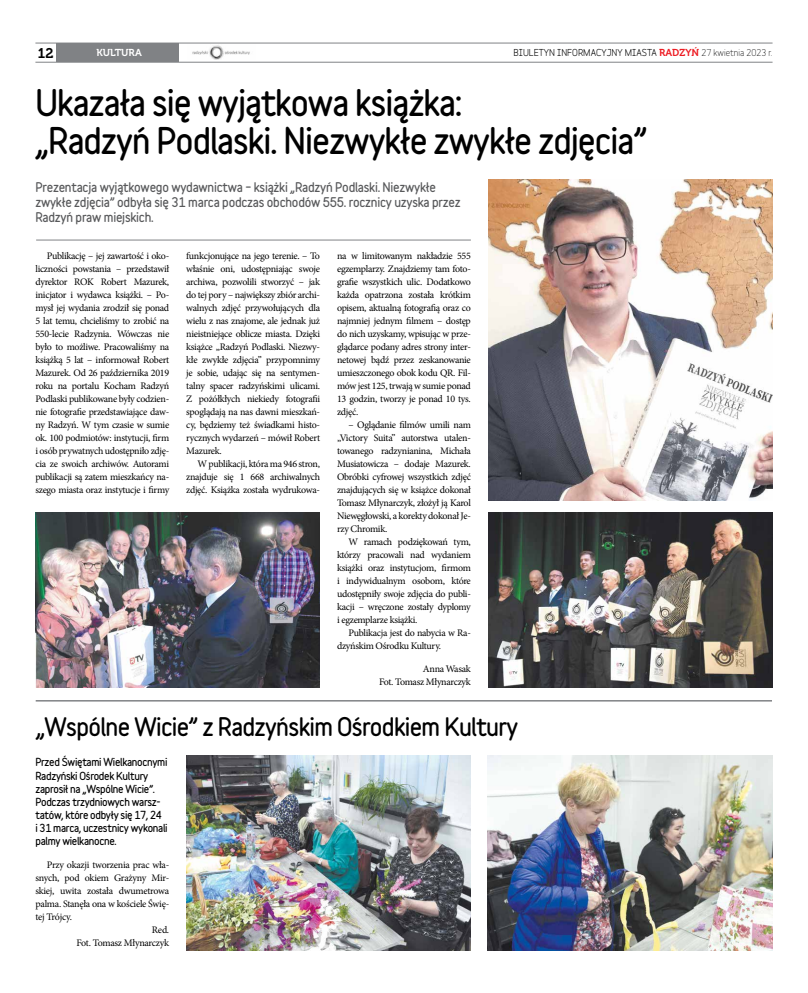
<style>
.page{position:relative;width:808px;height:993px;background:#fff}
.page>*{position:absolute;margin:0;border:0;box-sizing:border-box;transform-origin:0 0}
.t1{font:900 33px/38px "Variable";letter-spacing:-.03em;color:#000}
.t2{font:900 23px "Variable";letter-spacing:-.03em;color:#000}
.t3{font:14px "Museo 700";color:#000}
.t4{font:900 12px/15px "Variable";letter-spacing:-.02em;color:#58595b}
.t5{font:10px/13px "Minion Pro";letter-spacing:-.03em;color:#000;text-align:justify}
.t6{font:900 10px/13px "Variable";letter-spacing:-.03em;color:#000}
.t7{font:10px "Museo 700";color:#fff}
.t8{font:700 9px "Variable";color:#000}
.s1{font-family:"Museo 700";font-weight:400;font-size:10px;color:#ed1d24}
.s2{font-weight:400}
</style>
<div class="page">
<div style="left:56px;top:43px;width:123px;height:19px;background:#808285"></div>
<hr style="left:35px;top:43px;width:737px;height:1px;background:#808285">
<hr style="left:35px;top:62px;width:737px;height:1px;background:#808285">
<hr style="left:36px;top:239px;width:435px;height:1px;background:#808285">
<img style="left:489px;top:179px;width:284px;height:321px">
<img style="left:488px;top:755px;width:284px;height:195px">
<img style="left:187px;top:755px;width:284px;height:195px">
<img style="left:36px;top:512px;width:284px;height:175px">
<img style="left:489px;top:512px;width:284px;height:175px">
<hr style="left:36px;top:699px;width:736px;height:2px;background:#808285">
<img style="left:192px;top:45px;width:58px;height:15px">
<h3 class="t3" style="left:38px;top:45px;width:17px">12</h3>
<p class="t8" style="left:514px;top:45px;width:260px">BIULETYN INFORMACYJNY MIASTA <span class="s1">RADZYŃ</span> <span class="s2">27 kwietnia 2023 r.</span></p>
<p class="t7" style="left:96px;top:47px;width:47px">KULTURA</p>
<h1 class="t1" style="left:35px;top:83px;width:613px">Ukazała się wyjątkowa książka:<br>„Radzyń Podlaski. Niezwykłe zwykłe zdjęcia”</h1>
<p class="t4" style="left:35px;top:179px;width:427px">Prezentacja wyjątkowego wydawnictwa – książki „Radzyń Podlaski. Niezwykłe zwykłe zdjęcia” odbyła się 31 marca podczas obchodów 555. rocznicy uzyska przez<br>Radzyń praw miejskich.</p>
<p class="t5" style="left:35px;top:249px;width:135px;text-indent:11px">Publikację – jej zawartość i oko&shy;liczności powstania – przedstawił dyrektor ROK Robert Mazurek, inicjator i wydawca książki. – Po&shy;mysł jej wydania zrodził się ponad 5 lat temu, chcieliśmy to zrobić na 550-lecie Radzynia. Wówczas nie było to możliwe. Pracowaliśmy na książką 5 lat – informował Robert Mazurek. Od 26 października 2019 roku na portalu Kocham Radzyń Podlaski publikowane były codzien&shy;nie fotografie przedstawiające daw&shy;ny Radzyń. W tym czasie w sumie ok. 100 podmiotów: instytucji, firm i osób prywatnych udostępniło zdję&shy;cia ze swoich archiwów. Autorami publikacji są zatem mieszkańcy na&shy;szego miasta oraz instytucje i firmy</p>
<p class="t5" style="left:186px;top:249px;width:135px">funkcjonujące na jego terenie. – To właśnie oni, udostępniając swoje archiwa, pozwolili stworzyć – jak do tej pory – największy zbiór archi&shy;walnych zdjęć przywołujących dla wielu z nas znajome, ale jednak już nieistniejące oblicze miasta. Dzięki książce „Radzyń Podlaski. Niezwy&shy;kłe zwykłe zdjęcia” przypomnimy je sobie, udając się na sentymen&shy;talny spacer radzyńskimi ulicami.<br>Z pożółkłych niekiedy fotografii spoglądają na nas dawni mieszkań&shy;cy, będziemy też świadkami histo&shy;rycznych wydarzeń – mówił Robert Mazurek.</p>
<p class="t5" style="left:186px;top:457px;width:135px;text-indent:11px">W publikacji, która ma 946 stron, znajduje się 1 668 archiwalnych zdjęć. Książka została wydrukowa-</p>
<p class="t5" style="left:337px;top:249px;width:135px">na w limitowanym nakładzie 555 egzemplarzy. Znajdziemy tam foto&shy;grafie wszystkich ulic. Dodatkowo każda opatrzona została krótkim opisem, aktualną fotografią oraz co najmniej jednym filmem – dostęp do nich uzyskamy, wpisując w prze&shy;glądarce podany adres strony inter&shy;netowej bądź przez zeskanowanie umieszczonego obok kodu QR. Fil&shy;mów jest 125, trwają w sumie ponad 13 godzin, tworzy je ponad 10 tys. zdjęć.</p>
<p class="t5" style="left:337px;top:418px;width:135px;text-indent:11px">– Oglądanie filmów umili nam „Victory Suita” autorstwa utalen&shy;towanego radzynianina, Michała Musiatowicza – dodaje Mazurek.<br>Obróbki cyfrowej wszystkich zdjęć znajdujących się w książce dokonał Tomasz Młynarczyk, złożył ją Karol Niewęgłowski, a korekty dokonał Je&shy;rzy Chromik.</p>
<p class="t5" style="left:337px;top:535px;width:135px;text-indent:11px">W ramach podziękowań tym, którzy pracowali nad wydaniem książki oraz instytucjom, firmom i indywidualnym osobom, które udostępniły swoje zdjęcia do publi&shy;kacji – wręczone zostały dyplomy i egzemplarze książki.</p>
<p class="t5" style="left:337px;top:626px;width:135px;text-indent:11px">Publikacja jest do nabycia w Ra&shy;dzyńskim Ośrodku Kultury.</p>
<p class="t5" style="left:379px;top:662px;width:93px;text-align:right">Anna Wasak<br>Fot. Tomasz Młynarczyk</p>
<h2 class="t2" style="left:36px;top:709px;width:484px">„Wspólne Wicie” z Radzyńskim Ośrodkiem Kultury</h2>
<p class="t6" style="left:35px;top:755px;width:134px">Przed Świętami Wielkanocnymi<br>Radzyński Ośrodek Kultury zaprosił na „Wspólne Wicie”.<br>Podczas trzydniowych warsz&shy;tatów, które odbyły się 17, 24<br>i 31 marca, uczestnicy wykonali palmy wielkanocne.</p>
<p class="t5" style="left:47px;top:857px;width:124px">Przy okazji tworzenia prac wła-</p>
<p class="t5" style="left:35px;top:870px;width:135px">snych, pod okiem Grażyny Mir-</p>
<p class="t5" style="left:35px;top:883px;width:135px">skiej, uwita została dwumetrowa</p>
<p class="t5" style="left:35px;top:896px;width:135px">palma. Stanęła ona w kościele Świę-</p>
<p class="t5" style="left:35px;top:909px;width:38px">tej Trójcy.</p>
<p class="t5" style="left:152px;top:922px;width:19px">Red.</p>
<p class="t5" style="left:76px;top:935px;width:94px">Fot. Tomasz Młynarczyk</p>
</div>
